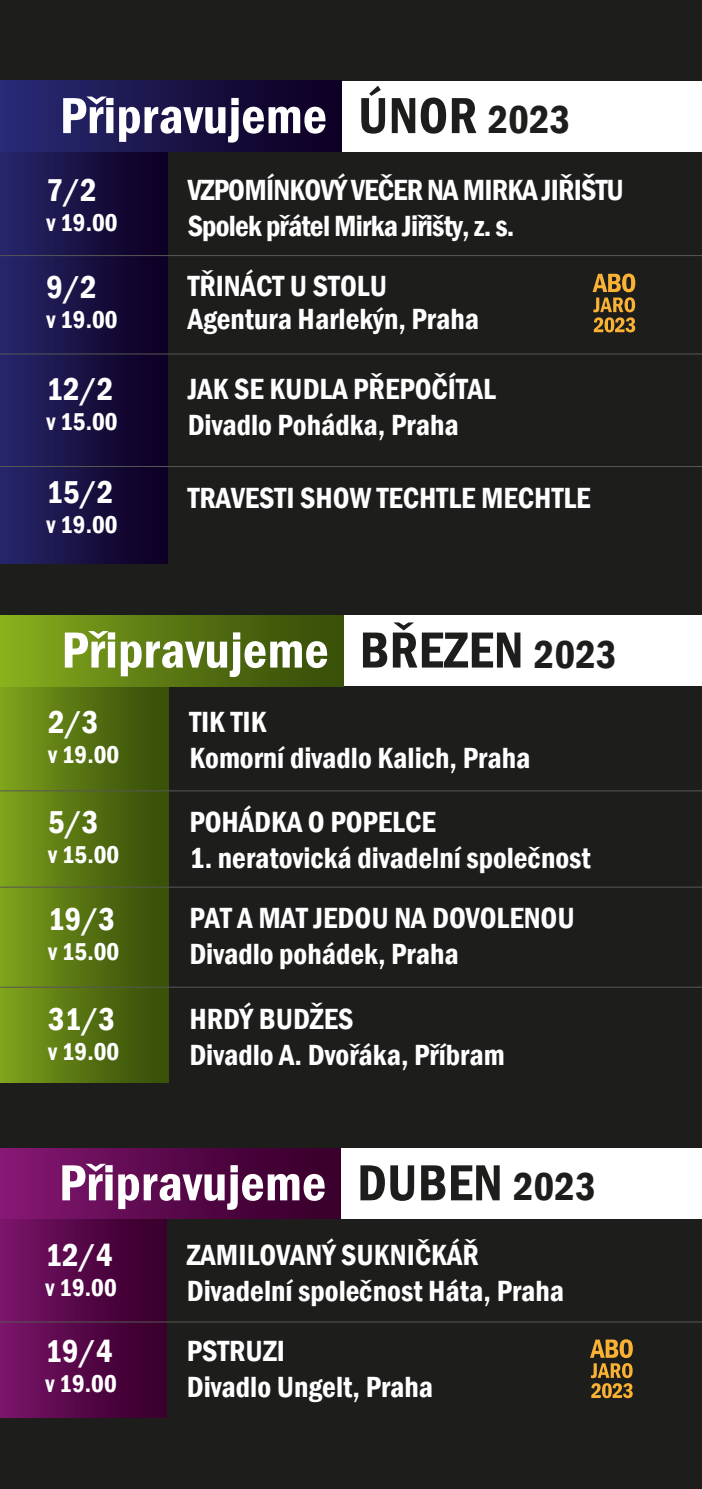
<style>
.page{position:relative;width:702px;height:1489px;background:#fff}
.page>*{position:absolute;margin:0;border:0;box-sizing:border-box;transform-origin:0 0}
.t1{font:600 condensed 52.5px "Franklin Gothic";letter-spacing:.005em;color:#fff}
.t2{font:600 condensed 32.5px "Franklin Gothic";color:#fff}
.t3{font:600 condensed 30px/36px "Franklin Gothic";color:#fff}
.t4{font:600 condensed 30px/36px "Franklin Gothic";letter-spacing:-.025em;color:#fff}
.t5{font:600 condensed 25px "Franklin Gothic";color:#fff}
.s1{color:#1d1d1b}
.s2{font-size:40px;color:#1d1d1b}
</style>
<div class="page">
<div style="left:0;top:0;width:702px;height:1488px;background:#1d1d1b"></div>
<div style="left:0;top:149px;width:167px;height:414px;background:linear-gradient(to right,#26266b,#0c001f)"></div>
<div style="left:217px;top:81px;width:485px;height:70px;background:#fff"></div>
<div style="left:0;top:81px;width:342px;height:71px;background:linear-gradient(to right,#292b74,#0c001f)"></div>
<hr style="left:0;top:255px;width:702px;height:1px;background:#575756">
<hr style="left:0;top:353px;width:702px;height:1px;background:#575756">
<hr style="left:0;top:466px;width:702px;height:1px;background:#575756">
<div style="left:0;top:681px;width:169px;height:401px;background:linear-gradient(to right,#7ca01c,#344908)"></div>
<div style="left:219px;top:615px;width:483px;height:71px;background:#fff"></div>
<div style="left:0;top:615px;width:343px;height:71px;background:linear-gradient(to right,#86ad1e,#324808)"></div>
<hr style="left:0;top:986px;width:702px;height:1px;background:#575756">
<hr style="left:0;top:790px;width:702px;height:1px;background:#575756">
<hr style="left:0;top:886px;width:702px;height:1px;background:#575756">
<div style="left:0;top:1213px;width:166px;height:204px;background:linear-gradient(to right,#7a1369,#340027)"></div>
<div style="left:217px;top:1148px;width:485px;height:70px;background:#fff"></div>
<div style="left:0;top:1147px;width:341px;height:71px;background:linear-gradient(to right,#841773,#330026)"></div>
<hr style="left:0;top:1321px;width:702px;height:1px;background:#575756">
<svg style="left:592px;top:273px;width:43px;height:59px"></svg>
<svg style="left:590px;top:1339px;width:42px;height:58px"></svg>
<h1 class="t1" style="left:60px;top:80px;width:512px">Připravujeme <span class="s1">ÚNOR</span> <span class="s2">2023</span></h1>
<p class="t2" style="left:46px;top:168px;width:52px">7/2</p>
<p class="t5" style="left:46px;top:206px;width:73px">v 19.00</p>
<p class="t4" style="left:188px;top:172px;width:438px">VZPOMÍNKOVÝ VEČER NA MIRKA JIŘIŠTU<br>Spolek přátel Mirka Jiřišty, z. s.</p>
<p class="t3" style="left:188px;top:269px;width:293px;line-height:32.5px">TŘINÁCT U STOLU<br>Agentura Harlekýn, Praha</p>
<p class="t3" style="left:188px;top:370px;width:310px">JAK SE KUDLA PŘEPOČÍTAL<br>Divadlo Pohádka, Praha</p>
<p class="t2" style="left:46px;top:265px;width:52px">9/2</p>
<p class="t5" style="left:46px;top:302px;width:73px">v 19.00</p>
<p class="t2" style="left:46px;top:367px;width:68px">12/2</p>
<p class="t5" style="left:46px;top:405px;width:73px">v 15.00</p>
<p class="t2" style="left:46px;top:470px;width:68px">15/2</p>
<p class="t5" style="left:46px;top:507px;width:73px">v 19.00</p>
<p class="t3" style="left:188px;top:480px;width:404px">TRAVESTI SHOW TECHTLE MECHTLE</p>
<h1 class="t1" style="left:61px;top:615px;width:556px">Připravujeme <span class="s1">BŘEZEN</span> <span class="s2">2023</span></h1>
<p class="t2" style="left:48px;top:700px;width:52px">2/3</p>
<p class="t5" style="left:48px;top:738px;width:73px">v 19.00</p>
<p class="t3" style="left:189px;top:703px;width:342px">TIK TIK<br>Komorní divadlo Kalich, Praha</p>
<p class="t3" style="left:189px;top:803px;width:248px">POHÁDKA O POPELCE</p>
<p class="t3" style="left:189px;top:827px;width:403px;line-height:60px">1. neratovická divadelní společnost<br>PAT A MAT JEDOU NA DOVOLENOU</p>
<p class="t3" style="left:189px;top:920px;width:271px;line-height:65px">Divadlo pohádek, Praha<br>HRDÝ BUDŽES</p>
<p class="t3" style="left:189px;top:1036px;width:317px">Divadlo A. Dvořáka, Příbram</p>
<p class="t2" style="left:48px;top:800px;width:52px">5/3</p>
<p class="t5" style="left:48px;top:838px;width:73px">v 15.00</p>
<p class="t2" style="left:48px;top:897px;width:68px">19/3</p>
<p class="t5" style="left:48px;top:934px;width:73px">v 15.00</p>
<p class="t2" style="left:48px;top:997px;width:68px">31/3</p>
<p class="t5" style="left:48px;top:1034px;width:73px">v 19.00</p>
<h1 class="t1" style="left:59px;top:1147px;width:538px">Připravujeme <span class="s1">DUBEN</span> <span class="s2">2023</span></h1>
<p class="t2" style="left:46px;top:1233px;width:68px">12/4</p>
<p class="t5" style="left:46px;top:1270px;width:73px">v 19.00</p>
<p class="t3" style="left:187px;top:1236px;width:379px">ZAMILOVANÝ SUKNIČKÁŘ<br>Divadelní společnost Háta, Praha</p>
<p class="t3" style="left:187px;top:1332px;width:248px">PSTRUZI<br>Divadlo Ungelt, Praha</p>
<p class="t2" style="left:46px;top:1329px;width:68px">19/4</p>
<p class="t5" style="left:46px;top:1367px;width:73px">v 19.00</p>
</div>
